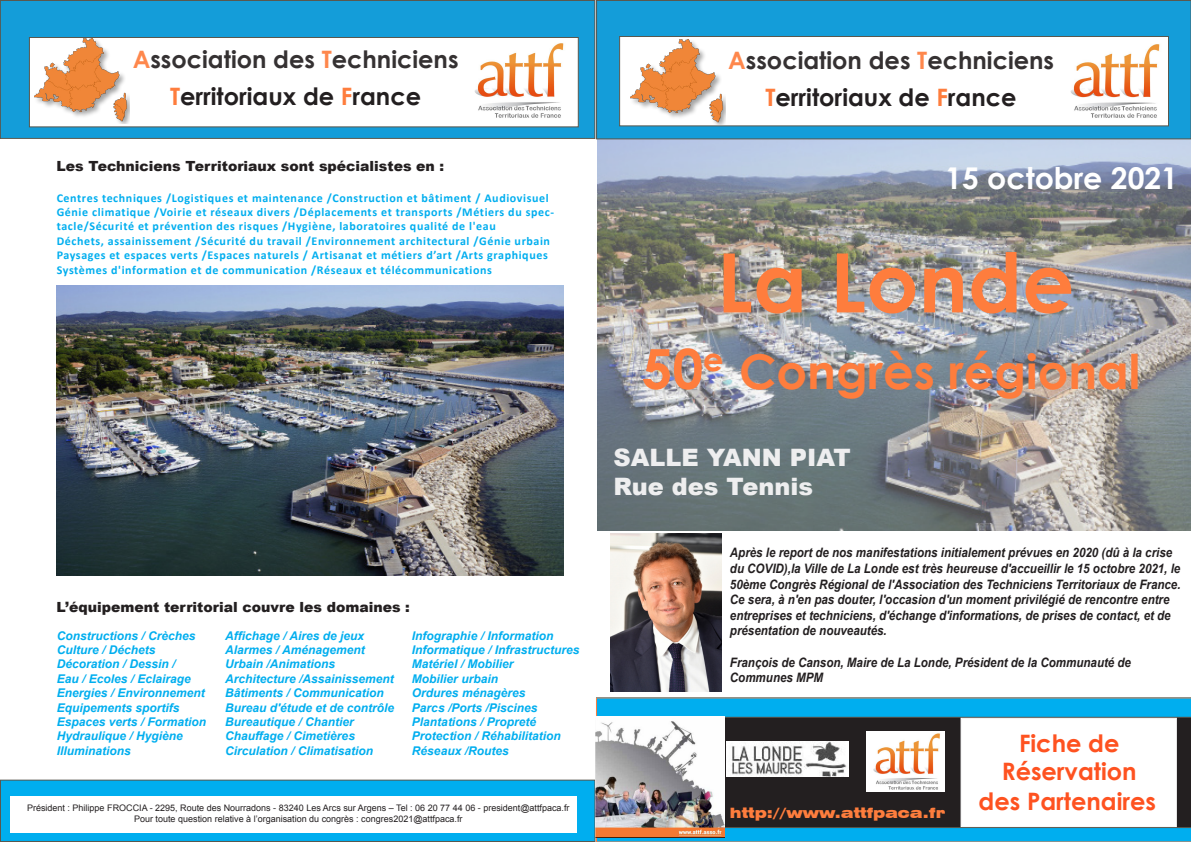
<style>
.page{position:relative;width:1191px;height:842px;background:#fff}
.page>*{position:absolute;margin:0;border:0;box-sizing:border-box;transform-origin:0 0}
.t1{font:700 82px "Century Gothic";color:#fe7d3d}
.t2{font:700 48px "Century Gothic";color:#fe7d3d}
.t3{font:700 30px "Century Gothic";color:#fff}
.t4{font:700 24px/36.9px "Century Gothic";color:#231f20;text-align:center}
.t5{font:700 24px "Century Gothic";color:#fe5220}
.t6{font:900 24px "Arial";color:#eeeeef}
.t7{font:900 14px "Arial";color:#231f20}
.t8{font:900 expanded 14px "Swiss 721 BT";color:#fe7d3d}
.t9{font:italic 700 13px/15.6px "Arial";color:#231f20;scale:.89 1}
.t10{font:italic 700 12px "Arial";color:#00aeef}
.t11{font:700 12px/14.4px "Calibri";letter-spacing:.05em;color:#00aeef}
.t12{font:9px "Arial";color:#231f20}
.s1{color:#fe7d3d}
.s2{font-size:55px}
</style>
<div class="page">
<img style="left:597px;top:139px;width:594px;height:391px">
<div style="left:0;top:780px;width:595px;height:61px;background:#00aeef"></div>
<div style="left:0;top:780px;width:595px;height:62px;border:1px solid #59584f"></div>
<div style="left:596px;top:0;width:595px;height:139px;background:#149dd9"></div>
<div style="left:596px;top:0;width:595px;height:139px;border:1px solid #59584f"></div>
<div style="left:619px;top:36px;width:550px;height:90px;background:#fff;border:1px solid #59584f"></div>
<img style="left:1070px;top:44px;width:90px;height:74px">
<img style="left:630px;top:39px;width:95px;height:85px">
<svg style="left:596px;top:697px;width:595px;height:145px;background:#0faae3"></svg>
<svg style="left:724px;top:717px;width:467px;height:111px;background:#2c2829"></svg>
<img style="left:866px;top:732px;width:78px;height:59px">
<img style="left:596px;top:717px;width:128px;height:120px">
<div style="left:960px;top:718px;width:216px;height:109px;background:#fff;border:1px solid #fff"></div>
<div style="left:0;top:1px;width:595px;height:137px;background:#149dd9"></div>
<div style="left:0;top:0;width:595px;height:139px;border:1px solid #59584f"></div>
<div style="left:29px;top:37px;width:550px;height:90px;background:#fff;border:1px solid #59584f"></div>
<img style="left:474px;top:43px;width:90px;height:75px">
<img style="left:35px;top:39px;width:95px;height:85px">
<div style="left:10px;top:797px;width:566px;height:36px;background:#fff"></div>
<img style="left:726px;top:741px;width:122px;height:35px">
<img style="left:611px;top:534px;width:110px;height:157px">
<img style="left:57px;top:285px;width:506px;height:290px">
<h3 class="t4" style="left:133px;top:40px;width:327px"><span class="s1">A</span>ssociation des <span class="s1">T</span>echniciens<br><span class="s1">T</span>erritoriaux de <span class="s1">F</span>rance</h3>
<p class="t7" style="left:57px;top:156px;width:389px">Les Techniciens Territoriaux sont spécialistes en :</p>
<p class="t11" style="left:57px;top:190px;width:493px">Centres techniques /Logistiques et maintenance /Construction et bâtiment / Audiovisuel</p>
<p class="t11" style="left:57px;top:204px;width:499px">Génie climatique /Voirie et réseaux divers /Déplacements et transports /Métiers du spec&shy;tacle/Sécurité et prévention des risques /Hygiène, laboratoires qualité de l'eau</p>
<p class="t11" style="left:57px;top:233px;width:495px">Déchets, assainissement /Sécurité du travail /Environnement architectural /Génie urbain</p>
<p class="t11" style="left:57px;top:247px;width:492px">Paysages et espaces verts /Espaces naturels / Artisanat et métiers d’art /Arts graphiques</p>
<p class="t11" style="left:57px;top:262px;width:437px">Systèmes d'information et de communication /Réseaux et télécommunications</p>
<p class="t7" style="left:57px;top:596px;width:355px">L’équipement territorial couvre les domaines :</p>
<p class="t10" style="left:225px;top:627px;width:140px">Affichage / Aires de jeux</p>
<p class="t10" style="left:225px;top:642px;width:141px">Alarmes / Aménagement</p>
<p class="t10" style="left:225px;top:656px;width:112px">Urbain /Animations</p>
<p class="t10" style="left:225px;top:671px;width:170px">Architecture /Assainissement</p>
<p class="t10" style="left:225px;top:685px;width:160px">Bâtiments / Communication</p>
<p class="t10" style="left:225px;top:699px;width:170px">Bureau d'étude et de contrôle</p>
<p class="t10" style="left:225px;top:714px;width:130px">Bureautique / Chantier</p>
<p class="t10" style="left:225px;top:728px;width:131px">Chauffage / Cimetières</p>
<p class="t10" style="left:225px;top:743px;width:150px">Circulation / Climatisation</p>
<p class="t10" style="left:57px;top:627px;width:140px">Constructions / Crèches</p>
<p class="t10" style="left:57px;top:642px;width:100px">Culture / Déchets</p>
<p class="t10" style="left:57px;top:656px;width:120px">Décoration / Dessin /</p>
<p class="t10" style="left:57px;top:671px;width:136px">Eau / Ecoles / Eclairage</p>
<p class="t10" style="left:57px;top:685px;width:150px">Energies / Environnement</p>
<p class="t10" style="left:57px;top:699px;width:124px">Equipements sportifs</p>
<p class="t10" style="left:57px;top:714px;width:151px">Espaces verts / Formation</p>
<p class="t10" style="left:57px;top:728px;width:128px">Hydraulique / Hygiène</p>
<p class="t10" style="left:57px;top:743px;width:76px">Illuminations</p>
<p class="t10" style="left:412px;top:627px;width:143px">Infographie / Information</p>
<p class="t10" style="left:412px;top:642px;width:169px">Informatique / Infrastructures</p>
<p class="t10" style="left:412px;top:656px;width:103px">Matériel / Mobilier</p>
<p class="t10" style="left:412px;top:671px;width:88px">Mobilier urbain</p>
<p class="t10" style="left:412px;top:685px;width:115px">Ordures ménagères</p>
<p class="t10" style="left:412px;top:699px;width:127px">Parcs /Ports /Piscines</p>
<p class="t10" style="left:412px;top:714px;width:126px">Plantations / Propreté</p>
<p class="t10" style="left:412px;top:728px;width:150px">Protection / Réhabilitation</p>
<p class="t10" style="left:412px;top:743px;width:98px">Réseaux /Routes</p>
<p class="t12" style="left:27px;top:802px;width:544px">Président : Philippe FROCCIA - 2295, Route des Nourradons - 83240 Les Arcs sur Argens – Tel : 06 20 77 44 06 - president@attfpaca.fr</p>
<p class="t12" style="left:134px;top:812px;width:330px">Pour toute question relative à l’organisation du congrès : congres2021@attfpaca.fr</p>
<h3 class="t4" style="left:728px;top:41px;width:327px"><span class="s1">A</span>ssociation des <span class="s1">T</span>echniciens<br><span class="s1">T</span>erritoriaux de <span class="s1">F</span>rance</h3>
<p class="t3" style="left:945px;top:156px;width:234px">15 octobre 2021</p>
<p class="t1" style="left:717px;top:220px;width:359px">La Londe</p>
<p class="t2" style="left:641px;top:335px;width:500px"><span class="s2">50</span><sup>e</sup> Congrès régional</p>
<p class="t6" style="left:613px;top:440px;width:239px">SALLE YANN PIAT</p>
<p class="t6" style="left:613px;top:469px;width:201px">Rue des Tennis</p>
<p class="t9" style="left:730px;top:545px;width:508px">Après le report de nos manifestations initialement prévues en 2020 (dû à la crise du COVID),la Ville de La Londe est très heureuse d'accueillir le 15 octobre 2021, le<br>50ème Congrès Régional de l'Association des Techniciens Territoriaux de France.</p>
<p class="t9" style="left:730px;top:592px;width:495px">Ce sera, à n'en pas douter, l'occasion d'un moment privilégié de rencontre entre</p>
<p class="t9" style="left:730px;top:608px;width:497px">entreprises et techniciens, d'échange d'informations, de prises de contact, et de</p>
<p class="t9" style="left:730px;top:623px;width:178px">présentation de nouveautés.</p>
<p class="t9" style="left:730px;top:655px;width:452px">François de Canson, Maire de La Londe, Président de la Communauté de</p>
<p class="t9" style="left:730px;top:670px;width:106px">Communes MPM</p>
<p class="t8" style="left:730px;top:804px;width:217px">http://www.attfpaca.fr</p>
<p class="t5" style="left:1019px;top:725px;width:102px">Fiche de</p>
<p class="t5" style="left:1001px;top:753px;width:136px">Réservation</p>
<p class="t5" style="left:978px;top:783px;width:179px">des Partenaires</p>
</div>
